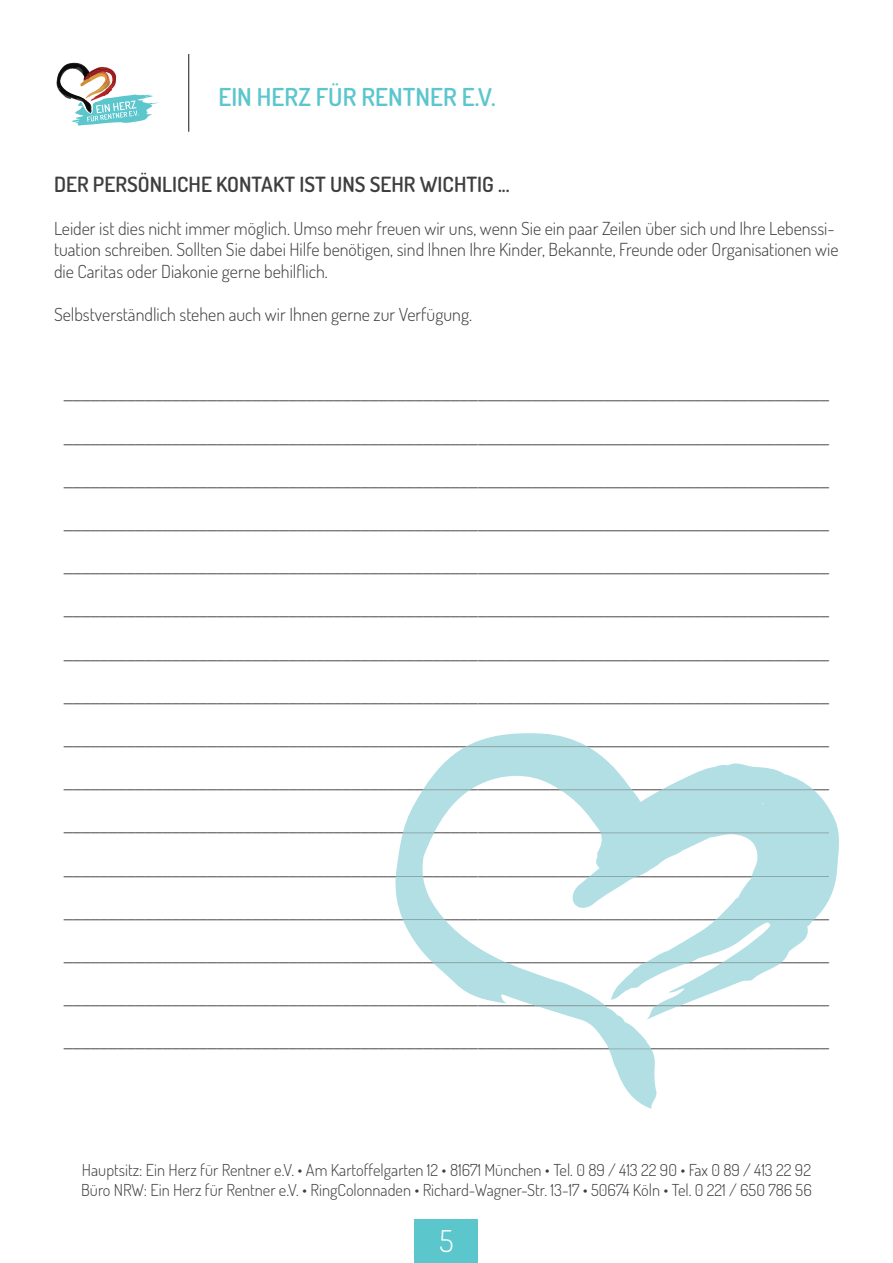
<style>
.page{position:relative;width:893px;height:1263px;background:#fff}
.page>*{position:absolute;margin:0;border:0;box-sizing:border-box;transform-origin:0 0}
.t1{font:300 30px "Dosis";color:#fff}
.t2{font:600 24.75px "Dosis";color:#5cc6cd}
.t3{font:600 21px "Dosis";color:#3e3e3f}
.t4{font:18px "Minion Pro";color:#3e3e3f}
.t5{font:18px "Minion Pro";color:#6f8e91}
.t6{font:300 18px/21.6px "Dosis";color:#3e3e3f}
.t7{font:300 16.5px/19.8px "Dosis";color:#3e3e3f}
</style>
<div class="page">
<svg style="left:56px;top:62px;width:103px;height:64px"></svg>
<hr style="left:188px;top:54px;width:1px;height:78px;background:#231f20">
<div style="left:415px;top:1219px;width:63px;height:44px;background:#5cc6cd"></div>
<svg style="left:395px;top:733px;width:444px;height:316px"></svg>
<svg style="left:465px;top:746px;width:124px;height:1px"></svg>
<svg style="left:422px;top:789px;width:392px;height:1px"></svg>
<svg style="left:403px;top:833px;width:426px;height:1px"></svg>
<svg style="left:396px;top:876px;width:433px;height:1px"></svg>
<svg style="left:403px;top:919px;width:412px;height:1px"></svg>
<svg style="left:433px;top:962px;width:348px;height:1px"></svg>
<svg style="left:535px;top:1005px;width:145px;height:1px"></svg>
<svg style="left:609px;top:1049px;width:48px;height:60px"></svg>
<h2 class="t2" style="left:218px;top:80px;width:279px">EIN HERZ FÜR RENTNER E.V.</h2>
<p class="t3" style="left:54px;top:170px;width:457px">DER PERSÖNLICHE KONTAKT IST UNS SEHR WICHTIG ...</p>
<p class="t6" style="left:54px;top:217px;width:786px">Leider ist dies nicht immer möglich. Umso mehr freuen wir uns, wenn Sie ein paar Zeilen über sich und Ihre Lebenssi&shy;tuation schreiben. Sollten Sie dabei Hilfe benötigen, sind Ihnen Ihre Kinder, Bekannte, Freunde oder Organisationen wie die Caritas oder Diakonie gerne behilflich.</p>
<p class="t6" style="left:54px;top:303px;width:419px">Selbstverständlich stehen auch wir Ihnen gerne zur Verfügung.</p>
<p class="t4" style="left:64px;top:381px;width:766px">_____________________________________________________________________________________</p>
<p class="t4" style="left:64px;top:425px;width:766px">_____________________________________________________________________________________</p>
<p class="t4" style="left:64px;top:468px;width:766px">_____________________________________________________________________________________</p>
<p class="t4" style="left:64px;top:511px;width:766px">_____________________________________________________________________________________</p>
<p class="t4" style="left:64px;top:554px;width:766px">_____________________________________________________________________________________</p>
<p class="t4" style="left:64px;top:597px;width:766px">_____________________________________________________________________________________</p>
<p class="t4" style="left:64px;top:641px;width:766px">_____________________________________________________________________________________</p>
<p class="t4" style="left:64px;top:684px;width:766px">_____________________________________________________________________________________</p>
<p class="t5" style="left:64px;top:727px;width:767px">_____________________________________________________________________________________</p>
<p class="t5" style="left:64px;top:770px;width:767px">_____________________________________________________________________________________</p>
<p class="t5" style="left:64px;top:813px;width:767px">_____________________________________________________________________________________</p>
<p class="t5" style="left:64px;top:857px;width:767px">_____________________________________________________________________________________</p>
<p class="t5" style="left:64px;top:900px;width:767px">_____________________________________________________________________________________</p>
<p class="t5" style="left:64px;top:943px;width:767px">_____________________________________________________________________________________</p>
<p class="t5" style="left:64px;top:986px;width:767px">_____________________________________________________________________________________</p>
<p class="t5" style="left:64px;top:1029px;width:767px">_____________________________________________________________________________________</p>
<p class="t7" style="left:81px;top:1159px;width:732px">Hauptsitz: Ein Herz für Rentner e.V. • Am Kartoffelgarten 12 • 81671 München • Tel. 0 89 / 413 22 90 • Fax 0 89 / 413 22 92<br>Büro NRW: Ein Herz für Rentner e.V. • RingColonnaden • Richard-Wagner-Str. 13-17 • 50674 Köln • Tel. 0 221 / 650 786 56</p>
<h1 class="t1" style="left:439px;top:1221px;width:16px">5</h1>
</div>
